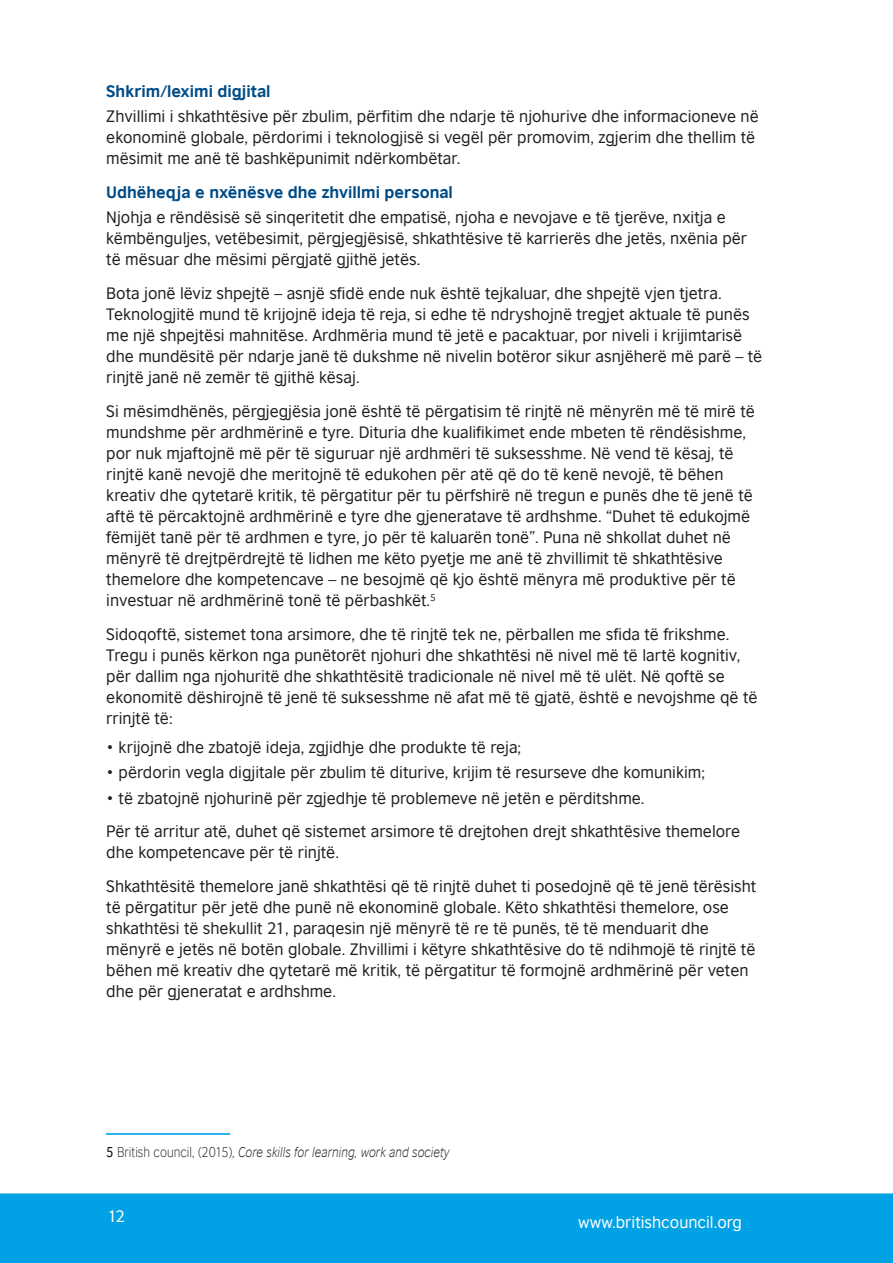
<style>
.page{position:relative;width:893px;height:1263px;background:#fff}
.page>*{position:absolute;margin:0;border:0;box-sizing:border-box;transform-origin:0 0}
.t1{font:15.75px/21px "British Council Sans";color:#231f20}
.t2{font:700 15.75px "British Council Sans";color:#004b85}
.t3{font:15.75px "British Council Sans";color:#fff}
.t4{font:italic 300 13.5px/24.8px "British Council Sans";color:#231f20;scale:.9 1}
.s1{font-weight:700;font-style:normal;color:#00a2e5}
.s2{font-weight:400;font-style:normal;color:#000}
.s3{font-style:normal}
</style>
<div class="page">
<div style="left:0;top:1193px;width:893px;height:70px;background:#00a2e5"></div>
<hr style="left:106px;top:1133px;width:124px;height:1px;background:#00a2e5">
<p class="t2" style="left:106px;top:77px;width:166px">Shkrim/leximi digjital</p>
<p class="t1" style="left:106px;top:104px;width:654px">Zhvillimi i shkathtësive për zbulim, përfitim dhe ndarje të njohurive dhe informacioneve në ekonominë globale, përdorimi i teknologjisë si vegël për promovim, zgjerim dhe thellim të mësimit me anë të bashkëpunimit ndërkombëtar.</p>
<p class="t2" style="left:106px;top:178px;width:348px">Udhëheqja e nxënësve dhe zhvillmi personal</p>
<p class="t1" style="left:106px;top:205px;width:642px">Njohja e rëndësisë së sinqeritetit dhe empatisë, njoha e nevojave e të tjerëve, nxitja e këmbënguljes, vetëbesimit, përgjegjësisë, shkathtësive të karrierës dhe jetës, nxënia për të mësuar dhe mësimi përgjatë gjithë jetës.</p>
<p class="t1" style="left:106px;top:281px;width:657px">Bota jonë lëviz shpejtë – asnjë sfidë ende nuk është tejkaluar, dhe shpejtë vjen tjetra.<br>Teknologjitë mund të krijojnë ideja të reja, si edhe të ndryshojnë tregjet aktuale të punës me një shpejtësi mahnitëse. Ardhmëria mund të jetë e pacaktuar, por niveli i krijimtarisë dhe mundësitë për ndarje janë të dukshme në nivelin botëror sikur asnjëherë më parë – të rinjtë janë në zemër të gjithë kësaj.</p>
<p class="t1" style="left:106px;top:399px;width:650px">Si mësimdhënës, përgjegjësia jonë është të përgatisim të rinjtë në mënyrën më të mirë të mundshme për ardhmërinë e tyre. Dituria dhe kualifikimet ende mbeten të rëndësishme, por nuk mjaftojnë më për të siguruar një ardhmëri të suksesshme. Në vend të kësaj, të rinjtë kanë nevojë dhe meritojnë të edukohen për atë që do të kenë nevojë, të bëhen kreativ dhe qytetarë kritik, të përgatitur për tu përfshirë në tregun e punës dhe të jenë të aftë të përcaktojnë ardhmërinë e tyre dhe gjeneratave të ardhshme. “Duhet të edukojmë fëmijët tanë për të ardhmen e tyre, jo për të kaluarën tonë”. Puna në shkollat duhet në mënyrë të drejtpërdrejtë të lidhen me këto pyetje me anë të zhvillimit të shkathtësive themelore dhe kompetencave – ne besojmë që kjo është mënyra më produktive për të investuar në ardhmërinë tonë të përbashkët.<sup>5</sup></p>
<p class="t1" style="left:106px;top:622px;width:653px">Sidoqoftë, sistemet tona arsimore, dhe të rinjtë tek ne, përballen me sfida të frikshme.<br>Tregu i punës kërkon nga punëtorët njohuri dhe shkathtësi në nivel më të lartë kognitiv, për dallim nga njohuritë dhe shkathtësitë tradicionale në nivel më të ulët. Në qoftë se ekonomitë dëshirojnë të jenë të suksesshme në afat më të gjatë, është e nevojshme që të rrinjtë të:</p>
<p class="t1" style="left:106px;top:735px;width:416px">• krijojnë dhe zbatojë ideja, zgjidhje dhe produkte të reja;</p>
<p class="t1" style="left:106px;top:761px;width:600px">• përdorin vegla digjitale për zbulim të diturive, krijim të resurseve dhe komunikim;</p>
<p class="t1" style="left:106px;top:779px;width:635px;line-height:33.8px">• të zbatojnë njohurinë për zgjedhje të problemeve në jetën e përditshme.<br>Për të arritur atë, duhet që sistemet arsimore të drejtohen drejt shkathtësive themelore</p>
<p class="t1" style="left:106px;top:834px;width:651px;line-height:33.8px">dhe kompetencave për të rinjtë.<br>Shkathtësitë themelore janë shkathtësi që të rinjtë duhet ti posedojnë që të jenë tërësisht</p>
<p class="t1" style="left:106px;top:895px;width:651px">të përgatitur për jetë dhe punë në ekonominë globale. Këto shkathtësi themelore, ose shkathtësi të shekullit 21, paraqesin një mënyrë të re të punës, të të menduarit dhe mënyrë e jetës në botën globale. Zhvillimi i këtyre shkathtësive do të ndihmojë të rinjtë të bëhen më kreativ dhe qytetarë më kritik, të përgatitur të formojnë ardhmërinë për veten dhe për gjeneratat e ardhshme.</p>
<p class="t4" style="left:106px;top:1113px;width:383px"><span class="s1">_________________<br></span><span class="s2">5</span> <span class="s3">British council, (2015),</span> Core skills for learning, work and society</p>
<p class="t3" style="left:107px;top:1203px;width:19px">12</p>
<p class="t3" style="left:578px;top:1209px;width:165px">www.britishcouncil.org</p>
</div>
